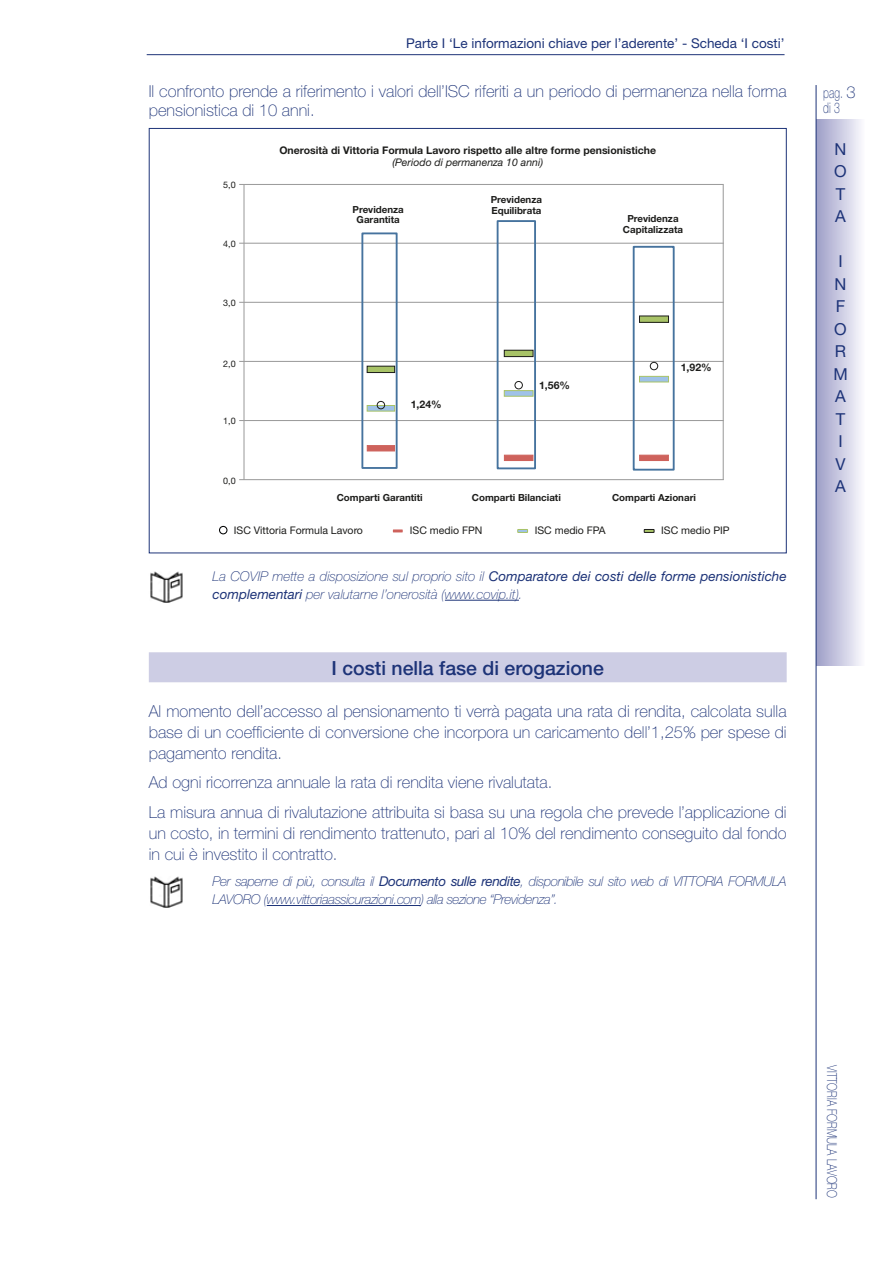
<style>
.page{position:relative;width:893px;height:1263px;background:#fff}
.page>*{position:absolute;margin:0;border:0;box-sizing:border-box;transform-origin:0 0}
.t1{font:500 19.5px "Helvetica Neue LT Std";color:#1d3378}
.t2{font:100 16.5px/21px "Helvetica Neue LT Std";color:#1d3378}
.t3{font:16.5px/22.5px "Helvetica Neue LT Std";color:#1d3378;text-align:justify}
.t4{font:100 14.7px/15px "Helvetica Neue LT Std";color:#1d3378;scale:.71 1}
.t5{font:100 13.65px "Helvetica Neue LT Std";color:#1d3378;scale:.77 1}
.t6{font:italic 100 13.5px/18px "Helvetica Neue LT Std";letter-spacing:-.03em;color:#1d3378}
.t7{font:italic 100 13.5px/18px "Helvetica Neue LT Std";color:#1d3378}
.t8{font:13.5px "Helvetica Neue LT Std";color:#1d3378}
.t9{font:700 10.5px "Helvetica Neue LT Std";color:#1d1d1b}
.t10{font:10.5px "Helvetica Neue LT Std";color:#1d1d1b}
.t11{font:italic 10.5px "Helvetica Neue LT Std";color:#1d1d1b}
.t12{font:700 9.75px/10.5px "Helvetica Neue LT Std";color:#1d1d1b;text-align:center}
.t13{font:9px "Helvetica Neue LT Std";color:#1d1d1b}
.s1{font-weight:400}
.s2{font-size:16.5px}
</style>
<div class="page">
<div style="left:816px;top:119px;width:49px;height:546px;background:linear-gradient(to right,#9d9ec7,#fcfbff)"></div>
<hr style="left:816px;top:85px;width:1px;height:1114px;background:#1d3378">
<hr style="left:445px;top:600px;width:74px;height:1px;background:#1d3378">
<div style="left:149px;top:652px;width:638px;height:30px;background:#cdcde4"></div>
<hr style="left:267px;top:905px;width:154px;height:1px;background:#1d3378">
<img style="left:150px;top:571px;width:33px;height:32px">
<img style="left:150px;top:876px;width:33px;height:32px">
<hr style="left:147px;top:54px;width:637px;height:1px;background:#1d3378">
<hr style="left:239px;top:184px;width:485px;height:1px;background:#9d9d9d">
<hr style="left:239px;top:243px;width:485px;height:1px;background:#9d9d9d">
<hr style="left:239px;top:302px;width:485px;height:1px;background:#9d9d9d">
<hr style="left:239px;top:361px;width:485px;height:1px;background:#9d9d9d">
<hr style="left:239px;top:420px;width:485px;height:1px;background:#9d9d9d">
<hr style="left:239px;top:479px;width:485px;height:1px;background:#9d9d9d">
<hr style="left:243px;top:185px;width:2px;height:295px;background:#9d9d9d">
<hr style="left:723px;top:185px;width:1px;height:295px;background:#9d9d9d">
<div style="left:361px;top:232px;width:37px;height:237px;border:2px solid #46739e"></div>
<div style="left:367px;top:445px;width:28px;height:6px;background:#ce625c"></div>
<div style="left:367px;top:366px;width:28px;height:6px;background:#a8c367"></div>
<div style="left:367px;top:366px;width:28px;height:7px;border:1px solid #1d1d1b"></div>
<svg style="left:367px;top:405px;width:28px;height:6px"></svg>
<div style="left:497px;top:220px;width:39px;height:249px;border:2px solid #46739e"></div>
<div style="left:515px;top:381px;width:8px;height:8px;border:1px solid #1d1d1b;border-radius:50%"></div>
<div style="left:633px;top:246px;width:42px;height:225px;border:2px solid #46739e"></div>
<div style="left:650px;top:362px;width:8px;height:8px;border:1px solid #1d1d1b;border-radius:50%"></div>
<svg style="left:393px;top:529px;width:10px;height:3px"></svg>
<div style="left:517px;top:529px;width:11px;height:4px;border:1px solid #a8c367"></div>
<div style="left:644px;top:529px;width:10px;height:4px;border:1px solid #1d1d1b"></div>
<div style="left:219px;top:526px;width:8px;height:8px;border:1px solid #020304;border-radius:50%"></div>
<div style="left:377px;top:401px;width:8px;height:8px;border:1px solid #1d1d1b;border-radius:50%"></div>
<div style="left:504px;top:455px;width:29px;height:6px;background:#ce625c"></div>
<div style="left:639px;top:455px;width:30px;height:6px;background:#ce625c"></div>
<div style="left:504px;top:350px;width:29px;height:7px;background:#a8c367"></div>
<div style="left:504px;top:350px;width:29px;height:7px;border:1px solid #1d1d1b"></div>
<div style="left:639px;top:316px;width:29px;height:6px;background:#a8c367"></div>
<div style="left:639px;top:316px;width:30px;height:7px;border:1px solid #1d1d1b"></div>
<div style="left:504px;top:390px;width:29px;height:7px;background:#9fc2e8;border:1px solid #a8c367"></div>
<svg style="left:639px;top:376px;width:30px;height:6px"></svg>
<p class="t8" style="left:406px;top:35px;width:380px">Parte I ‘Le informazioni chiave per l’aderente’ - Scheda ‘I costi’</p>
<p class="t2" style="left:149px;top:81px;width:639px;line-height:19.5px">Il confronto prende a riferimento i valori dell’ISC riferiti a un periodo di permanenza nella forma pensionistica di 10 anni.</p>
<p class="t13" style="left:223px;top:180px;width:14px">5,0</p>
<p class="t13" style="left:223px;top:238px;width:14px">4,0</p>
<p class="t13" style="left:223px;top:297px;width:14px">3,0</p>
<p class="t13" style="left:223px;top:358px;width:14px">2,0</p>
<p class="t13" style="left:223px;top:415px;width:14px">1,0</p>
<p class="t13" style="left:223px;top:475px;width:14px">0,0</p>
<p class="t9" style="left:279px;top:144px;width:378px">Onerosità di Vittoria Formula Lavoro rispetto alle altre forme pensionistiche</p>
<p class="t11" style="left:392px;top:156px;width:152px">(Periodo di permanenza 10 anni)</p>
<p class="t12" style="left:353px;top:204px;width:53px">Previdenza<br>Garantita</p>
<p class="t12" style="left:491px;top:194px;width:53px;text-align:left">Previdenza<br>Equilibrata</p>
<p class="t12" style="left:623px;top:213px;width:62px">Previdenza<br>Capitalizzata</p>
<p class="t9" style="left:411px;top:398px;width:32px">1,24%</p>
<p class="t9" style="left:539px;top:379px;width:32px">1,56%</p>
<p class="t9" style="left:681px;top:360px;width:32px">1,92%</p>
<p class="t12" style="left:337px;top:492px;width:88px">Comparti Garantiti</p>
<p class="t12" style="left:472px;top:492px;width:90px">Comparti Bilanciati</p>
<p class="t12" style="left:612px;top:492px;width:85px">Comparti Azionari</p>
<p class="t10" style="left:234px;top:524px;width:131px">ISC Vittoria Formula Lavoro</p>
<p class="t10" style="left:410px;top:524px;width:74px">ISC medio FPN</p>
<p class="t10" style="left:535px;top:524px;width:72px">ISC medio FPA</p>
<p class="t10" style="left:661px;top:524px;width:70px">ISC medio PIP</p>
<p class="t7" style="left:213px;top:567px;width:576px">La COVIP mette a disposizione sul proprio sito il <span class="s1">Comparatore dei costi delle forme pensionistiche complementari</span> per valutarne l’onerosità (www.covip.it).</p>
<p class="t1" style="left:331px;top:656px;width:274px">I costi nella fase di erogazione</p>
<p class="t2" style="left:149px;top:700px;width:639px;text-align:justify">Al momento dell’accesso al pensionamento ti verrà pagata una rata di rendita, calcolata sulla base di un coefficiente di conversione che incorpora un caricamento dell’1,25% per spese di pagamento rendita.</p>
<p class="t2" style="left:149px;top:767px;width:639px;line-height:29.5px">Ad ogni ricorrenza annuale la rata di rendita viene rivalutata.<br>La misura annua di rivalutazione attribuita si basa su una regola che prevede l’applicazione di</p>
<p class="t2" style="left:149px;top:822px;width:639px">un costo, in termini di rendimento trattenuto, pari al 10% del rendimento conseguito dal fondo in cui è investito il contratto.</p>
<p class="t6" style="left:213px;top:872px;width:576px">Per saperne di più, consulta il <span class="s1">Documento sulle rendite</span>, disponibile sul sito web di VITTORIA FORMULA<br>LAVORO (www.vittoriaassicurazioni.com) alla sezione “Previdenza”.</p>
<p class="t4" style="left:823px;top:86px;width:47px">pag. <span class="s2">3 </span>di 3</p>
<p class="t3" style="left:834px;top:137px;width:14px">N O T A</p>
<p class="t3" style="left:833px;top:250px;width:16px;text-align:center">I<br>N<br>F<br>O<br>R<br>M<br>A<br>T<br>I<br>V<br>A</p>
<p class="t5" style="left:840px;top:1065px;width:174px;rotate:90deg">VITTORIA FORMULA LAVORO</p>
</div>
